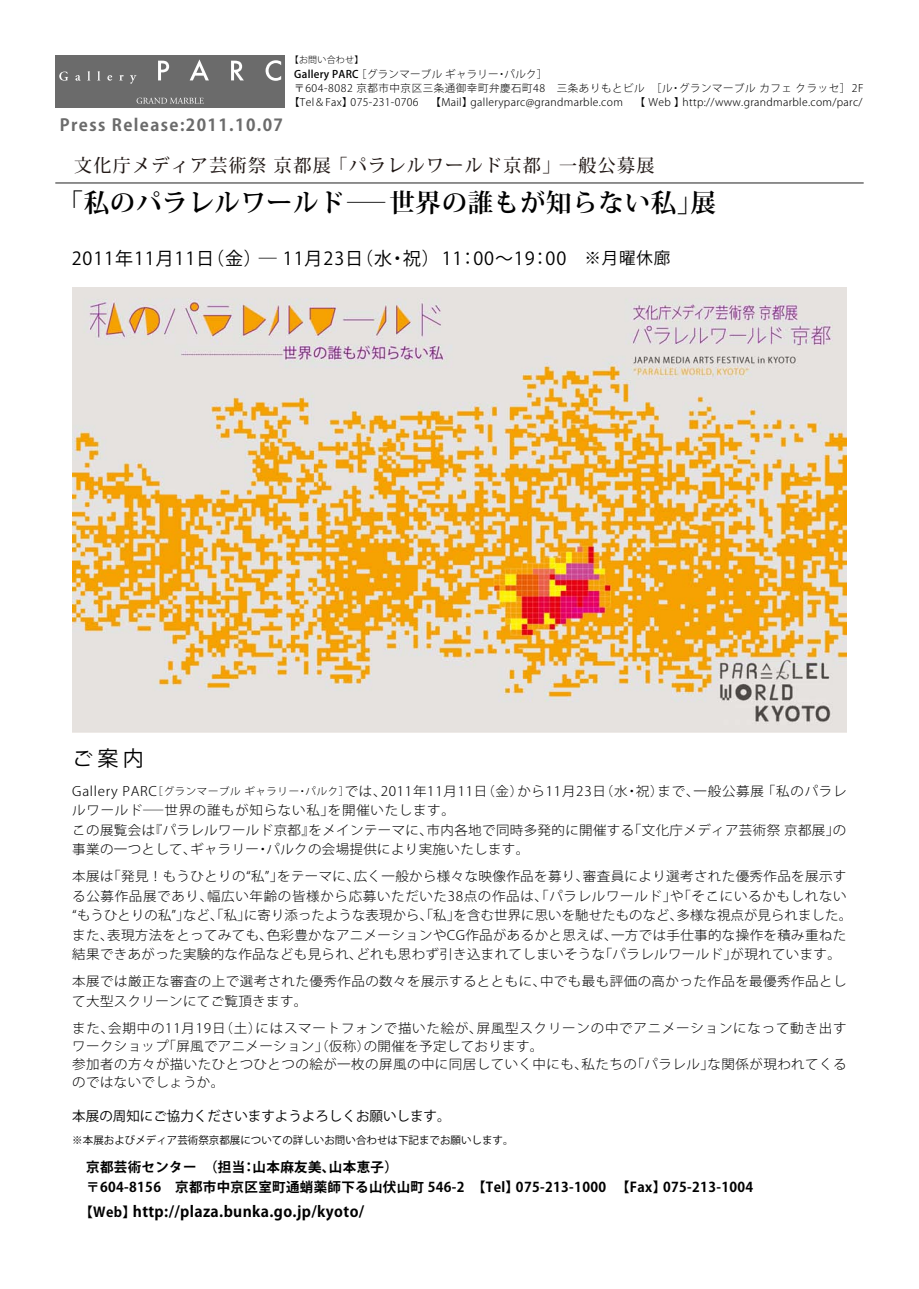
<style>
.page{position:relative;width:919px;height:1289px;background:#fff}
.page>*{position:absolute;margin:0;border:0;box-sizing:border-box;transform-origin:0 0}
.t1{font:700 25.5px "Koz Min Pr 6 N";letter-spacing:.025em;color:#000}
.t2{font:21px "Koz Go Pro";color:#000}
.t3{font:18px "Koz Go Pro";letter-spacing:.05em;color:#000}
.t4{font:500 18px "Koz Min Pr 6 N";letter-spacing:.075em;color:#211815}
.t5{font:700 16.5px "Koz Go Pro";letter-spacing:.085em;color:#6b6b6b}
.t6{font:700 15px "Koz Go Pro";letter-spacing:.025em;color:#000}
.t7{font:700 13.5px/19.5px "Koz Go Pro";letter-spacing:.025em;color:#000}
.t8{font:13.5px "Koz Go Pro";color:#000}
.t9{font:300 13.05px/19.5px "Koz Go Pro";letter-spacing:.03em;color:#000}
.t10{font:300 10.5px "Koz Go Pro";letter-spacing:.03em;color:#000}
.t11{font:300 10.5px "Koz Go Pro";letter-spacing:.05em;color:#000}
.t12{font:10.5px "Koz Go Pro";color:#000}
.t13{font:300 9px "Koz Go Pro";letter-spacing:.025em;color:#000}
.s1{font-weight:500}
.s2{font-size:16.5px}
.s3{font-size:10.2px}
.s4{font-size:13.5px}
</style>
<div class="page">
<img style="left:72px;top:287px;width:774px;height:445px">
<div style="left:55px;top:55px;width:230px;height:53px;background:#6b6b6b"></div>
<svg style="left:59px;top:72px;width:9px;height:9px"></svg>
<svg style="left:75px;top:75px;width:6px;height:6px"></svg>
<svg style="left:87px;top:71px;width:3px;height:9px"></svg>
<svg style="left:97px;top:71px;width:3px;height:9px"></svg>
<svg style="left:107px;top:75px;width:5px;height:6px"></svg>
<svg style="left:119px;top:75px;width:5px;height:5px"></svg>
<svg style="left:130px;top:75px;width:6px;height:9px"></svg>
<svg style="left:158px;top:61px;width:11px;height:19px"></svg>
<svg style="left:190px;top:59px;width:19px;height:21px"></svg>
<svg style="left:231px;top:61px;width:13px;height:19px"></svg>
<svg style="left:265px;top:60px;width:16px;height:21px"></svg>
<svg style="left:136px;top:98px;width:68px;height:6px"></svg>
<hr style="left:55px;top:182px;width:808px;height:2px;background:#6b6b6b">
<p class="t5" style="left:60px;top:114px;width:225px">Press Release:2011.10.07</p>
<p class="t13" style="left:290px;top:54px;width:75px">【お問い合わせ】</p>
<p class="t10" style="left:294px;top:68px;width:254px"><span class="s1">Gallery PARC</span> ［グランマーブル ギャラリー・パルク］</p>
<p class="t11" style="left:294px;top:81px;width:570px">〒604-8082 京都市中京区三条通御幸町弁慶石町48　三条ありもとビル　［ル・グランマーブル カフェ クラッセ］ 2F</p>
<p class="t10" style="left:289px;top:95px;width:575px">【Tel＆Fax】075-231-0706　　【Mail】galleryparc@grandmarble.com　　【 Web 】http://www.grandmarble.com/parc/</p>
<h3 class="t4" style="left:74px;top:155px;width:582px">文化庁メディア芸術祭 京都展 「パラレルワールド京都」一般公募展</h3>
<h1 class="t1" style="left:58px;top:188px;width:659px">「私のパラレルワールド―世界の誰もが知らない私」展</h1>
<h3 class="t3" style="left:72px;top:247px;width:600px">2011年11月11日（金）─ 11月23日（水・祝） 11：00～19：00<span class="s2">　※月曜休廊</span></h3>
<h2 class="t2" style="left:72px;top:745px;width:73px">ご案内</h2>
<p class="t9" style="left:72px;top:781px;width:775px">Gallery PARC<span class="s3">［グランマーブル ギャラリー・パルク］</span>では、2011年11月11日（金）から11月23日（水・祝）まで、一般公募展 「私のパラレルワールド―世界の誰もが知らない私」を開催いたします。<br>この展覧会は『パラレルワールド京都』をメインテーマに、市内各地で同時多発的に開催する「文化庁メディア芸術祭 京都展」の事業の一つとして、ギャラリー・パルクの会場提供により実施いたします。</p>
<p class="t9" style="left:72px;top:866px;width:781px">本展は「発見！もうひとりの“私”」をテーマに、広く一般から様々な映像作品を募り、審査員により選考された優秀作品を展示する公募作品展であり、幅広い年齢の皆様から応募いただいた38点の作品は、「パラレルワールド」や「そこにいるかもしれない“もうひとりの私”」など、「私」に寄り添ったような表現から、「私」を含む世界に思いを馳せたものなど、多様な視点が見られました。また、表現方法をとってみても、色彩豊かなアニメーションやCG作品があるかと思えば、一方では手仕事的な操作を積み重ねた結果できあがった実験的な作品なども見られ、どれも思わず引き込まれてしまいそうな「パラレルワールド」が現れています。</p>
<p class="t9" style="left:72px;top:971px;width:775px">本展では厳正な審査の上で選考された優秀作品の数々を展示するとともに、中でも最も評価の高かった作品を最優秀作品として大型スクリーンにてご覧頂きます。</p>
<p class="t9" style="left:72px;top:1019px;width:775px;line-height:18px">また、会期中の11月19日（土）にはスマートフォンで描いた絵が、屏風型スクリーンの中でアニメーションになって動き出すワークショップ「屏風でアニメーション」（仮称）の開催を予定しております。<br>参加者の方々が描いたひとつひとつの絵が一枚の屏風の中に同居していく中にも、私たちの「パラレル」な関係が現われてくるのではないでしょうか。</p>
<p class="t8" style="left:72px;top:1107px;width:379px">本展の周知にご協力くださいますようよろしくお願いします。</p>
<p class="t12" style="left:72px;top:1133px;width:442px">※本展およびメディア芸術祭京都展についての詳しいお問い合わせは下記までお願いします。</p>
<p class="t7" style="left:72px;top:1158px;width:682px">　京都芸術センター　（担当：山本麻友美、山本恵子）<br>　〒604-8156　京都市中京区室町通蛸薬師下る山伏山町 546-2　【Tel】075-213-1000 【Fax】075-213-1004</p>
<p class="t6" style="left:72px;top:1201px;width:293px"><span class="s4">　【Web】</span>http://plaza.bunka.go.jp/kyoto/</p>
</div>
